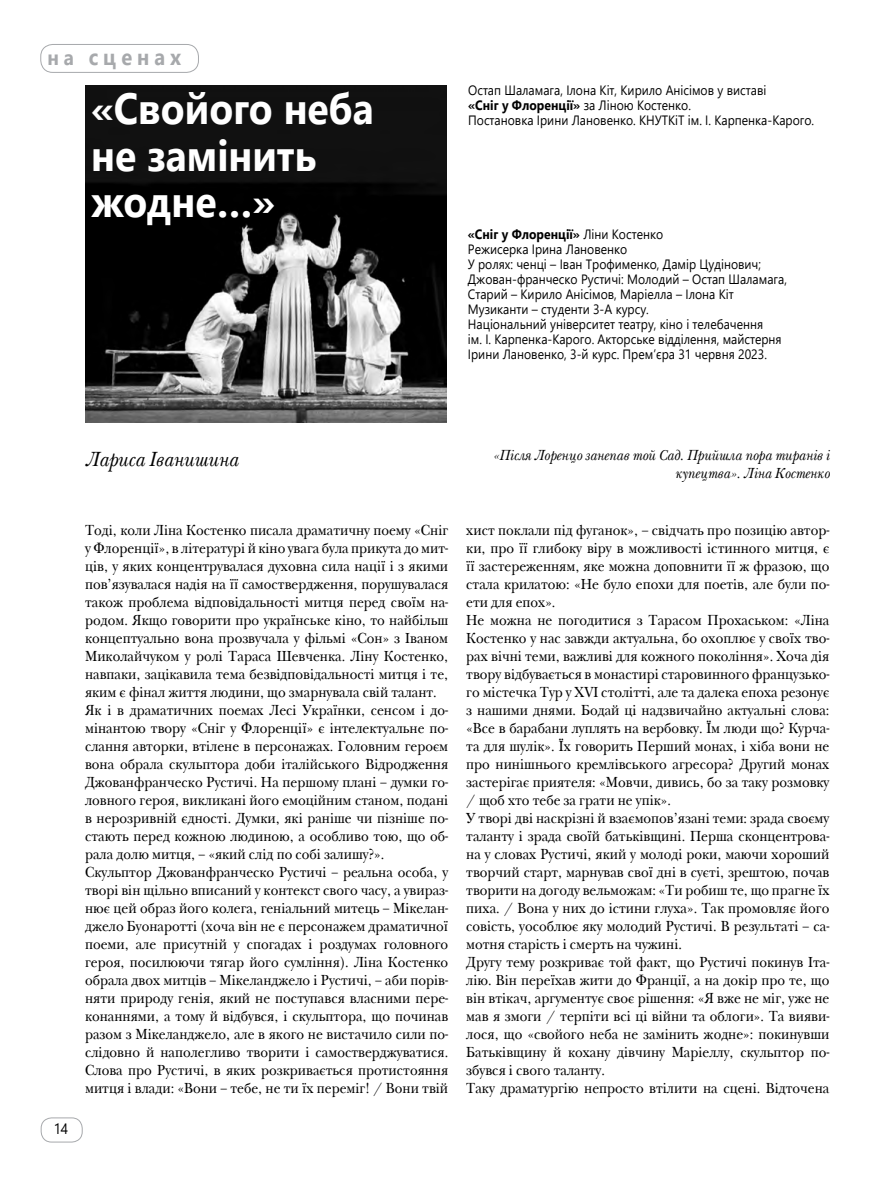
<style>
.page{position:relative;width:872px;height:1204px;background:#fff}
.page>*{position:absolute;margin:0;border:0;box-sizing:border-box;transform-origin:0 0}
.t1{font:700 43.5px/46.5px "Segoe UI";color:#fff;scale:.9 1}
.t2{font:700 22.5px "Segoe UI";letter-spacing:.25em;color:#a7a9ac;scale:.89 1}
.t3{font:italic 21px "New Baskerville CTT";color:#000;scale:.9 1}
.t4{font:15px/18px "New Baskerville CTT";color:#000;scale:.9 1}
.t5{font:italic 15px/18px "New Baskerville CTT";color:#000;text-align:right;scale:.9 1}
.t6{font:15px "Segoe UI";color:#000;scale:.9 1}
.t7{font:13.5px/15px "Segoe UI";color:#000;scale:.9 1}
.s1{font-size:21px}
.s2{font-weight:700}
</style>
<div class="page">
<div style="left:41px;top:1117px;width:42px;height:25px;border:1px solid #a7a9ac;border-radius:10px"></div>
<img style="left:85px;top:85px;width:361px;height:338px">
<div style="left:40px;top:44px;width:159px;height:29px;border:1px solid #a7a9ac;border-radius:12px"></div>
<h2 class="t2" style="left:48px;top:36px;width:152px"><span class="s1">на</span> сценах</h2>
<h1 class="t1" style="left:91px;top:82px;width:315px">«Свойого неба не замінить жодне…»</h1>
<h3 class="t3" style="left:85px;top:446px;width:172px">Лариса Іванишина</h3>
<p class="t7" style="left:468px;top:81px;width:386px">Остап Шаламага, Ілона Кіт, Кирило Анісімов у виставі<br><span class="s2">«Сніг у Флоренції»</span> за Ліною Костенко.<br>Постановка Ірини Лановенко. КНУТКіТ ім. І. Карпенка-Карого.</p>
<p class="t7" style="left:468px;top:225px;width:356px"><span class="s2">«Сніг у Флоренції»</span> Ліни Костенко<br>Режисерка Ірина Лановенко<br>У ролях: ченці – Іван Трофименко, Дамір Цудінович; Джован-франческо Рустичі: Молодий – Остап Шаламага, Старий – Кирило Анісімов, Маріелла – Ілона Кіт Музиканти – студенти 3-А курсу.<br>Національний університет театру, кіно і телебачення<br>ім. І. Карпенка-Карого. Акторське відділення, майстерня Ірини Лановенко, 3-й курс. Прем’єра 31 червня 2023.</p>
<p class="t5" style="left:492px;top:446px;width:376px">«Після Лоренцо занепав той Сад. Прийшла пора тиранів і купецтва». Ліна Костенко</p>
<p class="t6" style="left:54px;top:1114px;width:18px">14</p>
<p class="t4" style="left:85px;top:521px;width:405px">Тоді, коли Ліна Костенко писала драматичну поему «Сніг у Флоренції», в літературі й кіно увага була прикута до мит&shy;ців, у яких концентрувалася духовна сила нації і з якими пов’язувалася надія на її самоствердження, порушувалася також проблема відповідальності митця перед своїм на&shy;родом. Якщо говорити про українське кіно, то найбільш концептуально вона прозвучала у фільмі «Сон» з Іваном Миколайчуком у ролі Тараса Шевченка. Ліну Костенко, навпаки, зацікавила тема безвідповідальності митця і те, яким є фінал життя людини, що змарнувала свій талант.<br>Як і в драматичних поемах Лесі Українки, сенсом і до&shy;мінантою твору «Сніг у Флоренції» є інтелектуальне по&shy;слання авторки, втілене в персонажах. Головним героєм вона обрала скульптора доби італійського Відродження Джованфранческо Рустичі. На першому плані – думки го&shy;ловного героя, викликані його емоційним станом, подані в нерозривній єдності. Думки, які раніше чи пізніше по&shy;стають перед кожною людиною, а особливо тою, що об&shy;рала долю митця, – «який слід по собі залишу?».<br>Скульптор Джованфранческо Рустичі – реальна особа, у творі він щільно вписаний у контекст свого часу, а увираз&shy;нює цей образ його колега, геніальний митець – Мікелан&shy;джело Буонаротті (хоча він не є персонажем драматичної поеми, але присутній у спогадах і роздумах головного героя, посилюючи тягар його сумління). Ліна Костенко обрала двох митців – Мікеланджело і Рустичі, – аби порів&shy;няти природу генія, який не поступався власними пере&shy;конаннями, а тому й відбувся, і скульптора, що починав разом з Мікеланджело, але в якого не вистачило сили по&shy;слідовно й наполегливо творити і самостверджуватися.<br>Слова про Рустичі, в яких розкривається протистояння митця і влади: «Вони – тебе, не ти їх переміг! / Вони твій</p>
<p class="t4" style="left:466px;top:521px;width:405px">хист поклали під фуганок», – свідчать про позицію автор&shy;ки, про її глибоку віру в можливості істинного митця, є її застереженням, яке можна доповнити її ж фразою, що стала крилатою: «Не було епохи для поетів, але були по&shy;ети для епох».<br>Не можна не погодитися з Тарасом Прохаськом: «Ліна Костенко у нас завжди актуальна, бо охоплює у своїх тво&shy;рах вічні теми, важливі для кожного покоління». Хоча дія твору відбувається в монастирі старовинного французько&shy;го містечка Тур у ХVІ столітті, але та далека епоха резонує з нашими днями. Бодай ці надзвичайно актуальні слова: «Все в барабани луплять на вербовку. Їм люди що? Курча&shy;та для шулік». Їх говорить Перший монах, і хіба вони не про нинішнього кремлівського агресора? Другий монах застерігає приятеля: «Мовчи, дивись, бо за таку розмовку / щоб хто тебе за грати не упік».<br>У творі дві наскрізні й взаємопов’язані теми: зрада своєму таланту і зрада своїй батьківщині. Перша сконцентрова&shy;на у словах Рустичі, який у молоді роки, маючи хороший творчий старт, марнував свої дні в суєті, зрештою, почав творити на догоду вельможам: «Ти робиш те, що прагне їх пиха. / Вона у них до істини глуха». Так промовляє його совість, уособлює яку молодий Рустичі. В результаті – са&shy;мотня старість і смерть на чужині.<br>Другу тему розкриває той факт, що Рустичі покинув Іта&shy;лію. Він переїхав жити до Франції, а на докір про те, що він втікач, аргументує своє рішення: «Я вже не міг, уже не мав я змоги / терпіти всі ці війни та облоги». Та вияви&shy;лося, що «свойого неба не замінить жодне»: покинувши Батьківщину й кохану дівчину Маріеллу, скульптор по&shy;збувся і свого таланту.<br>Таку драматургію непросто втілити на сцені. Відточена</p>
</div>
